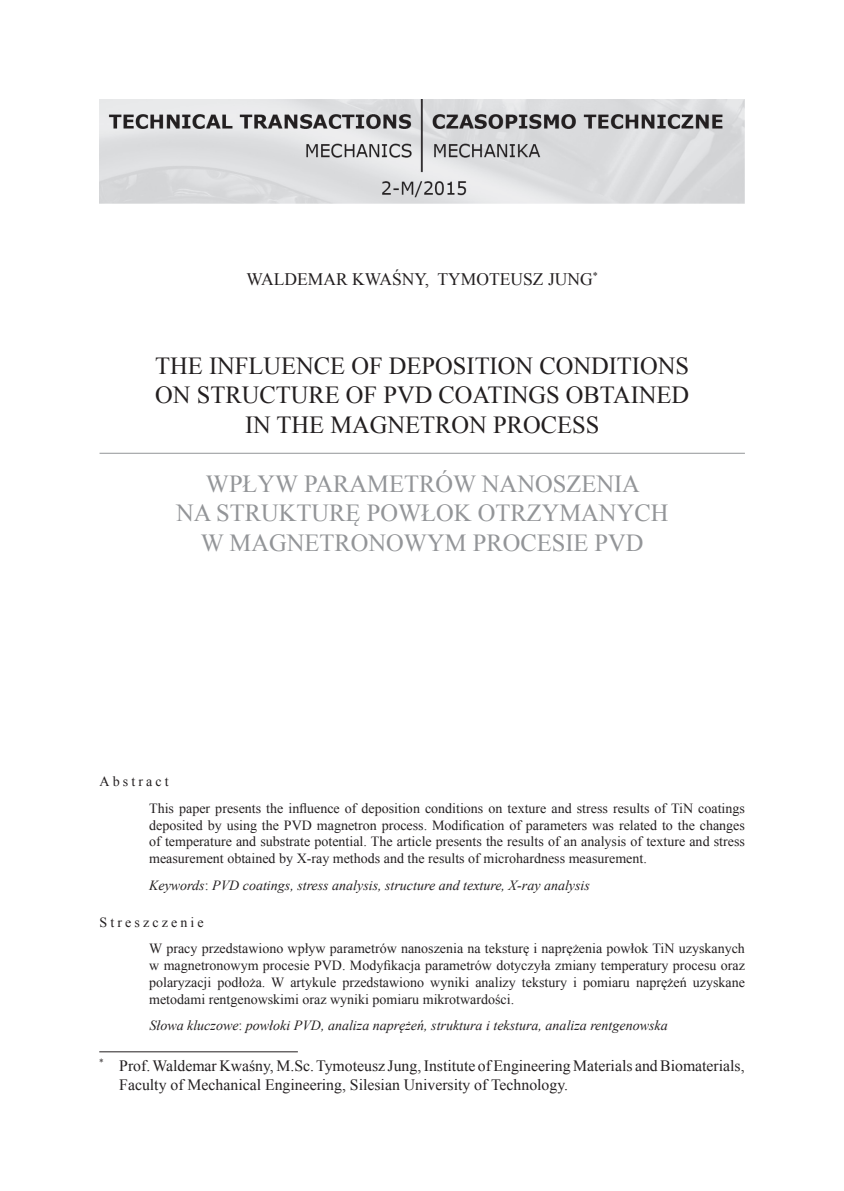
<style>
.page{position:relative;width:844px;height:1191px;background:#fff}
.page>*{position:absolute;margin:0;border:0;box-sizing:border-box;transform-origin:0 0}
.TYTUL_ANGIELSKI{font:24.5px/29.4px "Times New Roman";color:#231f20;text-align:center}
.TYTUL_POLSKI{font:24.5px/29.4px "Times New Roman";color:#939598;text-align:center}
.autor{font:17.5px "Times New Roman";color:#231f20}
.przypis{font:15.75px/18.9px "Times New Roman";color:#231f20}
.streszczenie_tekst{font:14px/16.8px "Times New Roman";color:#231f20;text-align:justify}
.slowa_kluczowe{font:italic 14px "Times New Roman";color:#231f20}
.streszczenie{font:14px "Times New Roman";letter-spacing:.22em;color:#231f20}
.s1{font-style:normal}
</style>
<div class="page">
<hr style="left:99px;top:1051px;width:199px;height:1px;background:#231f20">
<img style="left:99px;top:99px;width:645px;height:105px">
<hr style="left:99px;top:453px;width:645px;height:1px;background:#939598">
<p class="autor" style="left:246px;top:267px;width:353px">WALDEMAR KWAŚNY, TYMOTEUSZ JUNG<sup>*</sup></p>
<p class="TYTUL_ANGIELSKI" style="left:155px;top:351px;width:535px">THE INFLUENCE OF DEPOSITION CONDITIONS<br>ON STRUCTURE OF PVD COATINGS OBTAINED<br>IN THE MAGNETRON PROCESS</p>
<p class="TYTUL_POLSKI" style="left:176px;top:469px;width:494px">WPŁYW PARAMETRÓW NANOSZENIA<br>NA STRUKTURĘ POWŁOK OTRZYMANYCH<br>W MAGNETRONOWYM PROCESIE PVD</p>
<p class="streszczenie" style="left:99px;top:772px;width:71px">Abstract</p>
<p class="streszczenie_tekst" style="left:149px;top:799px;width:597px">This paper presents the influence of deposition conditions on texture and stress results of TiN coatings deposited by using the PVD magnetron process. Modification of parameters was related to the changes of temperature and substrate potential. The article presents the results of an analysis of texture and stress measurement obtained by X-ray methods and the results of microhardness measurement.</p>
<p class="slowa_kluczowe" style="left:149px;top:875px;width:442px">Keywords<span class="s1">:</span> PVD coatings, stress analysis, structure and texture, X-ray analysis</p>
<p class="streszczenie" style="left:99px;top:912px;width:106px">Streszczenie</p>
<p class="streszczenie_tekst" style="left:149px;top:940px;width:597px">W pracy przedstawiono wpływ parametrów nanoszenia na teksturę i naprężenia powłok TiN uzyskanych w magnetronowym procesie PVD. Modyfikacja parametrów dotyczyła zmiany temperatury procesu oraz polaryzacji podłoża. W artykule przedstawiono wyniki analizy tekstury i pomiaru naprężeń uzyskane metodami rentgenowskimi oraz wyniki pomiaru mikrotwardości.</p>
<p class="slowa_kluczowe" style="left:149px;top:1016px;width:519px">Słowa kluczowe<span class="s1">:</span> powłoki PVD, analiza naprężeń, struktura i tekstura, analiza rentgenowska</p>
<p class="przypis" style="left:119px;top:1055px;width:626px;text-indent:-20px"><sup>*</sup> Prof. Waldemar Kwaśny, M.Sc. Tymoteusz Jung, Institute of Engineering Materials and Biomaterials,<br>Faculty of Mechanical Engineering, Silesian University of Technology.</p>
</div>
